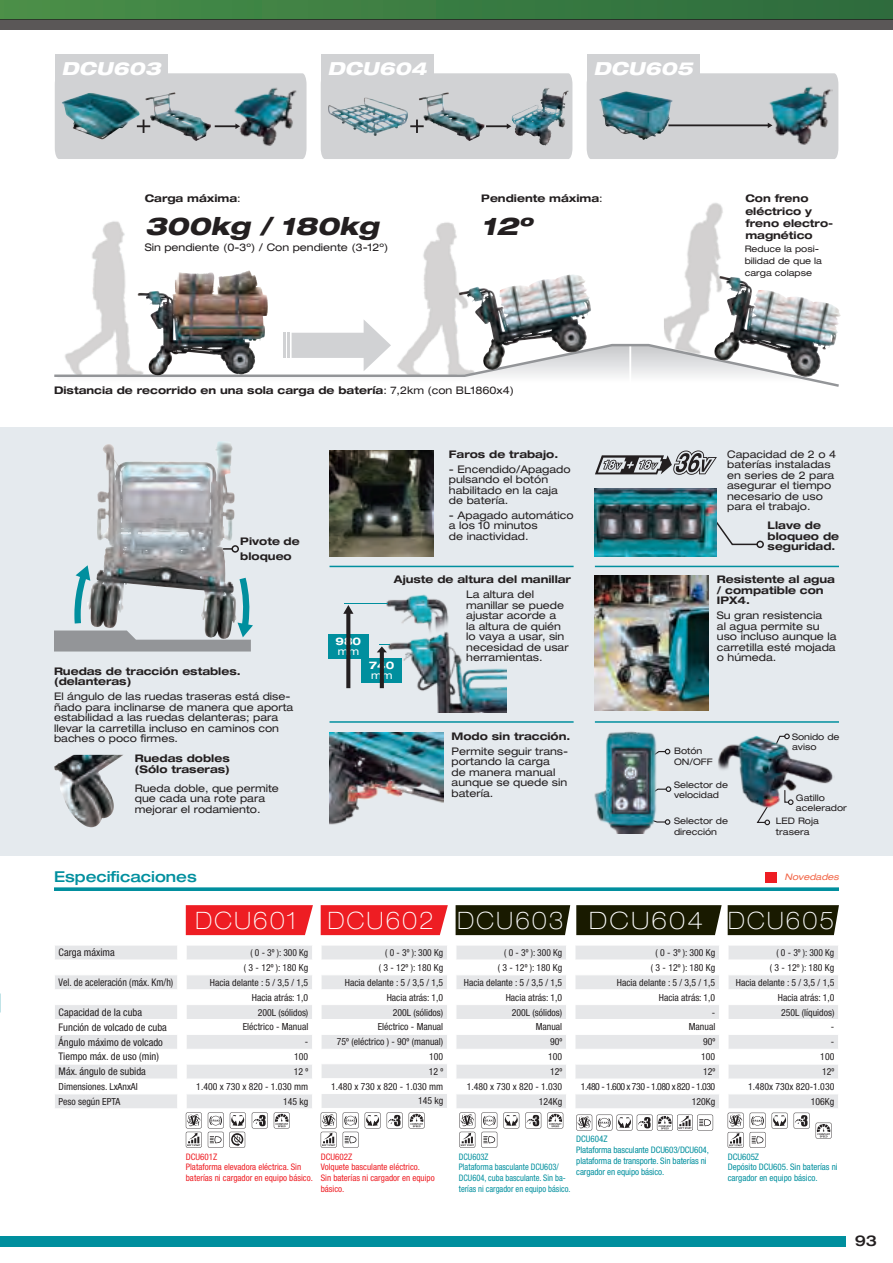
<style>
.page{position:relative;width:893px;height:1263px;background:#fff}
.page>*{position:absolute;margin:0;border:0;box-sizing:border-box;transform-origin:0 0}
.t1{font:italic 800 expanded 24.6px "Helvetica Neue LT Pro";color:#231f20}
.t2{font:100 expanded 24px "Helvetica Neue LT Pro";letter-spacing:.1em;color:#fff;scale:.93 1}
.t3{font:italic 800 expanded 18px "Helvetica Neue LT Pro";color:#fff}
.t4{font:500 expanded 15px "Helvetica Neue LT Pro";color:#008f9e}
.t5{font:500 expanded 15px "Helvetica Neue LT Pro";color:#231f20}
.t6{font:expanded 10.5px/10.5px "Helvetica Neue LT Pro";color:#231f20}
.t7{font:700 expanded 10.5px/10.5px "Helvetica Neue LT Pro";color:#231f20}
.t8{font:condensed 10.5px/14.9px "Helvetica Neue LT Pro";color:#231f20}
.t9{font:condensed 10.5px "Helvetica Neue LT Pro";color:#231f20;scale:.94 1}
.t10{font:700 expanded 10.5px "Helvetica Neue LT Pro";color:#fff}
.t11{font:expanded 10.5px "Helvetica Neue LT Pro";color:#fff}
.t12{font:condensed 9.75px/14.9px "Helvetica Neue LT Pro";color:#231f20;text-align:right}
.t13{font:condensed 9px/10.8px "Helvetica Neue LT Pro";color:#008f9e}
.t14{font:condensed 9px/10.8px "Helvetica Neue LT Pro";color:#ee1d23}
.t15{font:expanded 9px/10.5px "Helvetica Neue LT Pro";color:#231f20}
.t16{font:condensed 9px/10.8px "Helvetica Neue LT Pro";color:#008f9e;scale:.94 1}
.t17{font:italic expanded 9px "Helvetica Neue LT Pro";color:#f26648}
.s1{font-weight:400}
</style>
<div class="page">
<div style="left:0;top:1236px;width:845px;height:11px;background:#008f9e"></div>
<div style="left:0;top:427px;width:893px;height:428px;background:#e5eaee"></div>
<img style="left:92px;top:221px;width:56px;height:98px">
<img style="left:423px;top:222px;width:56px;height:97px">
<img style="left:664px;top:203px;width:81px;height:116px">
<svg style="left:54px;top:319px;width:785px;height:68px"></svg>
<svg style="left:54px;top:887px;width:785px;height:4px;background:#1999a7"></svg>
<hr style="left:330px;top:721px;width:244px;height:2px;background:#008f9e">
<hr style="left:595px;top:721px;width:244px;height:2px;background:#008f9e">
<hr style="left:330px;top:566px;width:244px;height:1px;background:#008f9e">
<hr style="left:595px;top:566px;width:244px;height:1px;background:#008f9e">
<svg style="left:55px;top:946px;width:122px;height:162px"></svg>
<div style="left:231px;top:545px;width:8px;height:8px;border:2px solid #231f20;border-radius:50%"></div>
<svg style="left:595px;top:450px;width:122px;height:25px"></svg>
<svg style="left:716px;top:510px;width:42px;height:36px"></svg>
<div style="left:756px;top:541px;width:8px;height:7px;border:2px solid #231f20;border-radius:50%"></div>
<div style="left:328px;top:634px;width:40px;height:24px;background:#008f9e"></div>
<div style="left:362px;top:658px;width:40px;height:24px;background:#008f9e"></div>
<div style="left:55px;top:54px;width:113px;height:28px;background:#d1d2d4"></div>
<div style="left:321px;top:54px;width:112px;height:28px;background:#d1d2d4"></div>
<div style="left:587px;top:54px;width:112px;height:28px;background:#d1d2d4"></div>
<svg style="left:456px;top:946px;width:110px;height:202px"></svg>
<svg style="left:321px;top:946px;width:126px;height:202px"></svg>
<svg style="left:728px;top:946px;width:110px;height:202px"></svg>
<svg style="left:575px;top:946px;width:144px;height:184px"></svg>
<div style="left:321px;top:905px;width:127px;height:30px;background:#ee1d23"></div>
<div style="left:186px;top:905px;width:127px;height:30px;background:#ee1d23"></div>
<div style="left:0;top:0;width:893px;height:19px;background:linear-gradient(to right,#4a8f48,#2c6b3d)"></div>
<div style="left:0;top:19px;width:893px;height:11px;background:#5a5757"></div>
<img style="left:97px;top:442px;width:128px;height:105px">
<img style="left:330px;top:450px;width:103px;height:106px">
<img style="left:54px;top:755px;width:69px;height:72px">
<img style="left:594px;top:488px;width:122px;height:68px">
<img style="left:383px;top:594px;width:124px;height:118px">
<svg style="left:343px;top:605px;width:10px;height:83px"></svg>
<hr style="left:344px;top:603px;width:44px;height:1px;background:#008f9e">
<svg style="left:377px;top:644px;width:13px;height:44px"></svg>
<img style="left:594px;top:576px;width:115px;height:135px">
<img style="left:330px;top:732px;width:113px;height:93px">
<img style="left:594px;top:731px;width:78px;height:103px">
<img style="left:718px;top:733px;width:115px;height:93px">
<img style="left:223px;top:270px;width:27px;height:7px">
<img style="left:499px;top:274px;width:74px;height:35px">
<img style="left:719px;top:276px;width:19px;height:56px">
<div style="left:456px;top:905px;width:114px;height:30px;background:#191a00"></div>
<div style="left:576px;top:905px;width:146px;height:30px;background:#191a00"></div>
<div style="left:728px;top:905px;width:111px;height:30px;background:#191a00"></div>
<div style="left:765px;top:872px;width:12px;height:10px;background:#ee1d23"></div>
<svg style="left:54px;top:547px;width:199px;height:104px"></svg>
<img style="left:55px;top:73px;width:252px;height:86px">
<svg style="left:321px;top:73px;width:251px;height:86px;background:#bbc1c5"></svg>
<svg style="left:587px;top:73px;width:251px;height:86px;background:#aebbc0"></svg>
<svg style="left:186px;top:946px;width:126px;height:202px"></svg>
<h3 class="t3" style="left:62px;top:57px;width:101px">DCU603</h3>
<h3 class="t3" style="left:327px;top:57px;width:101px">DCU604</h3>
<h3 class="t3" style="left:593px;top:57px;width:101px">DCU605</h3>
<p class="t7" style="left:145px;top:193px;width:98px">Carga máxima<span class="s1">:</span></p>
<p class="t7" style="left:481px;top:193px;width:123px">Pendiente máxima<span class="s1">:</span></p>
<p class="t7" style="left:745px;top:192px;width:89px;line-height:12px">Con freno eléctrico y freno electro&shy;magnético</p>
<h1 class="t1" style="left:145px;top:210px;width:236px">300kg / 180kg</h1>
<h1 class="t1" style="left:481px;top:210px;width:52px">12º</h1>
<p class="t6" style="left:145px;top:242px;width:245px">Sin pendiente (0-3º) / Con pendiente (3-12º)</p>
<p class="t15" style="left:745px;top:242px;width:79px;line-height:12px">Reduce la posi&shy;bilidad de que la carga colapse</p>
<p class="t7" style="left:54px;top:385px;width:461px">Distancia de recorrido en una sola carga de batería<span class="s1">: 7,2km (con BL1860x4)</span></p>
<p class="t7" style="left:240px;top:534px;width:61px;line-height:14.7px">Pivote de bloqueo</p>
<p class="t7" style="left:54px;top:665px;width:188px">Ruedas de tracción estables. (delanteras)</p>
<p class="t6" style="left:54px;top:691px;width:241px">El ángulo de las ruedas traseras está dise&shy;ñado para inclinarse de manera que aporta estabilidad a las ruedas delanteras; para llevar la carretilla incluso en caminos con baches o poco firmes.</p>
<p class="t7" style="left:135px;top:753px;width:97px">Ruedas dobles (Sólo traseras)</p>
<p class="t6" style="left:135px;top:782px;width:146px">Rueda doble, que permite que cada una rote para mejorar el rodamiento.</p>
<h3 class="t4" style="left:54px;top:867px;width:144px">Especificaciones</h3>
<p class="t7" style="left:449px;top:449px;width:111px">Faros de trabajo.</p>
<p class="t6" style="left:449px;top:463px;width:123px">- Encendido/Apagado pulsando el botón habilitado en la caja de batería.</p>
<p class="t6" style="left:449px;top:510px;width:126px">- Apagado automático a los 10 minutos<br>de inactividad.</p>
<p class="t10" style="left:335px;top:634px;width:27px">980</p>
<p class="t11" style="left:338px;top:645px;width:23px">mm</p>
<p class="t7" style="left:394px;top:574px;width:179px">Ajuste de altura del manillar</p>
<p class="t6" style="left:466px;top:589px;width:104px">La altura del manillar se puede ajustar acorde a<br>la altura de quién lo vaya a usar, sin necesidad de usar herramientas.</p>
<p class="t10" style="left:369px;top:658px;width:27px">740</p>
<p class="t11" style="left:371px;top:669px;width:23px">mm</p>
<p class="t7" style="left:452px;top:731px;width:120px">Modo sin tracción.</p>
<p class="t6" style="left:452px;top:745px;width:118px">Permite seguir trans&shy;portando la carga<br>de manera manual aunque se quede sin batería.</p>
<p class="t6" style="left:727px;top:449px;width:110px">Capacidad de 2 o 4 baterías instaladas en series de 2 para asegurar el tiempo necesario de uso para el trabajo.</p>
<p class="t7" style="left:768px;top:520px;width:73px">Llave de bloqueo de seguridad.</p>
<p class="t7" style="left:717px;top:574px;width:119px">Resistente al agua / compatible con<br>IPX4.</p>
<p class="t6" style="left:717px;top:610px;width:121px">Su gran resistencia<br>al agua permite su uso incluso aunque la carretilla esté mojada o húmeda.</p>
<p class="t15" style="left:674px;top:745px;width:40px">Botón<br>ON/OFF</p>
<p class="t15" style="left:674px;top:779px;width:55px">Selector de velocidad</p>
<p class="t15" style="left:674px;top:815px;width:55px">Selector de dirección</p>
<p class="t15" style="left:792px;top:731px;width:49px">Sonido de aviso</p>
<p class="t15" style="left:796px;top:792px;width:52px">Gatillo acelerador</p>
<p class="t15" style="left:776px;top:815px;width:44px">LED Roja trasera</p>
<p class="t17" style="left:784px;top:871px;width:56px">Novedades</p>
<p class="t8" style="left:59px;top:945px;width:58px">Carga máxima</p>
<p class="t9" style="left:59px;top:976px;width:124px">Vel. de aceleración (máx. Km/h)</p>
<p class="t8" style="left:59px;top:1004px;width:110px">Capacidad de la cuba<br>Función de volcado de cuba<br>Ángulo máximo de volcado<br>Tiempo máx. de uso (min)<br>Máx. ángulo de subida</p>
<p class="t12" style="left:59px;top:1079px;width:81px;text-align:left">Dimensiones. LxAnxAl<br>Peso según EPTA</p>
<h2 class="t2" style="left:195px;top:905px;width:110px">DCU601</h2>
<h2 class="t2" style="left:328px;top:905px;width:546px">DCU602 DCU603 DCU604 DCU605</h2>
<p class="t12" style="left:196px;top:945px;width:114px">( 0 - 3º ): 300 Kg<br>( 3 - 12º ): 180 Kg<br>Hacia delante : 5 / 3,5 / 1,5<br>Hacia atrás: 1,0<br>200L (sólidos)<br>Eléctrico - Manual<br>-<br>100<br>12 º<br>1.400 x 730 x 820 - 1.030 mm<br>145 kg</p>
<p class="t12" style="left:581px;top:945px;width:136px">( 0 - 3º ): 300 Kg<br>( 3 - 12º ): 180 Kg<br>Hacia delante : 5 / 3,5 / 1,5<br>Hacia atrás: 1,0<br>-<br>Manual<br>90º<br>100<br>12º<br>1.480 - 1.600 x 730 - 1.080 x 820 - 1.030<br>120Kg</p>
<p class="t12" style="left:736px;top:945px;width:100px">( 0 - 3º ): 300 Kg<br>( 3 - 12º ): 180 Kg<br>Hacia delante : 5 / 3,5 / 1,5<br>Hacia atrás: 1,0<br>250L (líquidos)<br>-<br>-<br>100<br>12º<br>1.480x 730x 820-1.030<br>106Kg</p>
<p class="t12" style="left:331px;top:945px;width:114px">( 0 - 3º ): 300 Kg<br>( 3 - 12º ): 180 Kg<br>Hacia delante : 5 / 3,5 / 1,5<br>Hacia atrás: 1,0<br>200L (sólidos)<br>Eléctrico - Manual<br>75º (eléctrico ) - 90º (manual)<br>100<br>12 º<br>1.480 x 730 x 820 - 1.030 mm<br>145 kg</p>
<p class="t12" style="left:464px;top:945px;width:100px">( 0 - 3º ): 300 Kg<br>( 3 - 12º ): 180 Kg<br>Hacia delante : 5 / 3,5 / 1,5<br>Hacia atrás: 1,0<br>200L (sólidos)<br>Manual<br>90º<br>100<br>12º<br>1.480 x 730 x 820 - 1.030<br>124Kg</p>
<p class="t14" style="left:186px;top:1151px;width:129px">DCU601Z<br>Plataforma elevadora eléctrica. Sin baterías ni cargador en equipo básico.</p>
<p class="t14" style="left:321px;top:1151px;width:116px">DCU602Z<br>Volquete basculante eléctrico.<br>Sin baterías ni cargador en equipo básico.</p>
<p class="t13" style="left:576px;top:1134px;width:134px">DCU604Z<br>Plataforma basculante DCU603/DCU604, plataforma de transporte. Sin baterías ni cargador en equipo básico.</p>
<p class="t16" style="left:459px;top:1151px;width:120px">DCU603Z<br>Plataforma basculante DCU603/<br>DCU604, cuba basculante. Sin ba&shy;terías ni cargador en equipo básico.</p>
<p class="t13" style="left:728px;top:1151px;width:112px">DCU605Z<br>Depósito DCU605. Sin baterías ni cargador en equipo básico.</p>
<h3 class="t5" style="left:855px;top:1231px;width:24px">93</h3>
</div>
